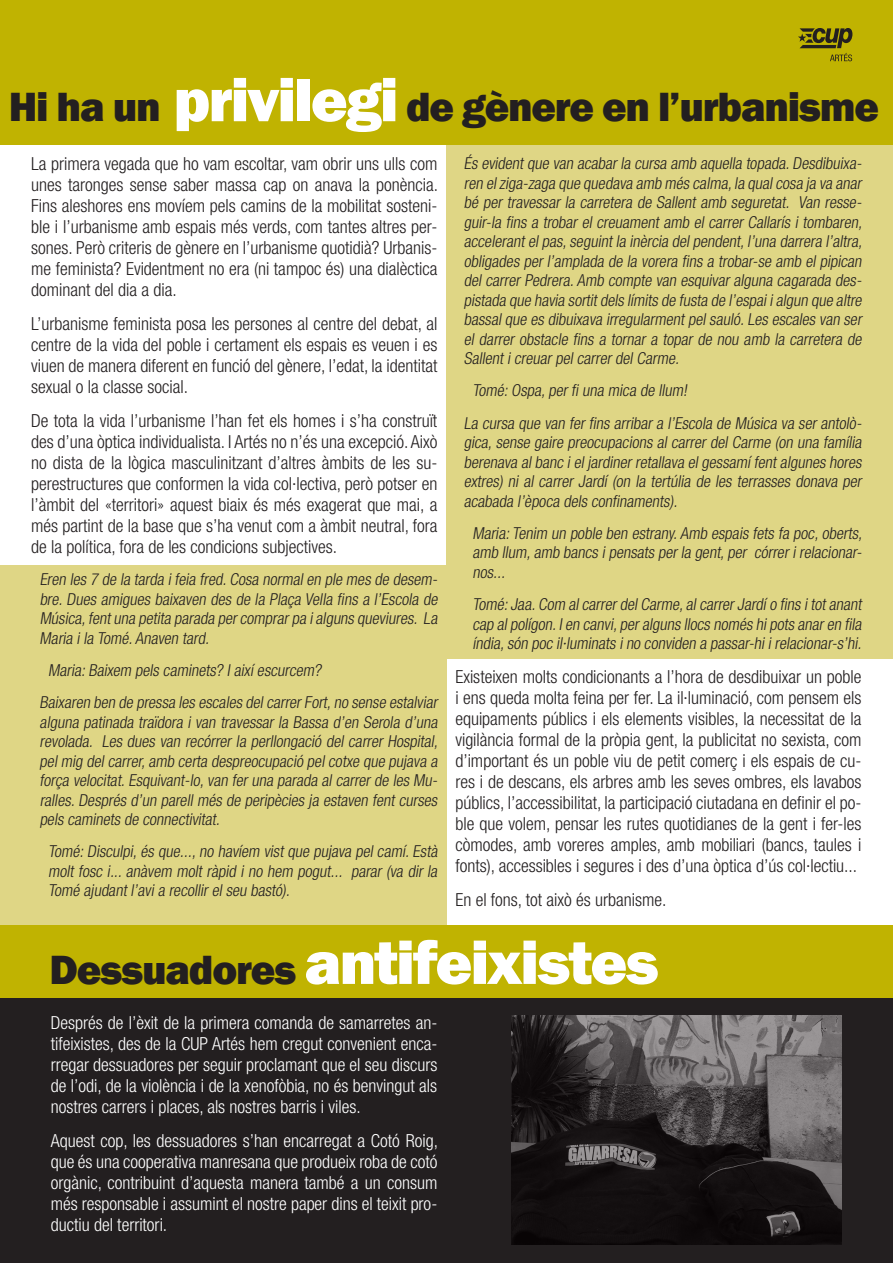
<style>
.page{position:relative;width:893px;height:1263px;background:#fff}
.page>*{position:absolute;margin:0;border:0;box-sizing:border-box;transform-origin:0 0}
.t1{font:800 63px "Franklin Gothic";letter-spacing:-.03em;color:#fff}
.t2{font:800 42px "Franklin Gothic";letter-spacing:-.03em;color:#231f20}
.t3{font:300 condensed 18px/21px "Helvetica Neue LT Std";color:#231f20;text-align:justify}
.t4{font:300 condensed 18px/21px "Helvetica Neue LT Std";color:#fff;text-align:justify}
.t5{font:italic 300 condensed 16.5px/19.5px "Helvetica Neue LT Std";color:#231f20;text-align:justify}
.s1{font-size:63px;color:#fff}
.s2{font-size:42px;color:#231f20}
</style>
<div class="page">
<div style="left:446px;top:145px;width:447px;height:514px;background:#dfd685"></div>
<div style="left:0;top:566px;width:446px;height:359px;background:#dfd685"></div>
<div style="left:0;top:997px;width:893px;height:266px;background:#231f20"></div>
<div style="left:0;top:925px;width:893px;height:72px;background:#c0b301"></div>
<div style="left:0;top:0;width:893px;height:145px;background:#c0b301"></div>
<svg style="left:798px;top:28px;width:54px;height:33px"></svg>
<img style="left:511px;top:1015px;width:331px;height:230px">
<h2 class="t2" style="left:9px;top:80px;width:872px">Hi ha un <span class="s1">privilegi</span> de gènere en l’urbanisme</h2>
<p class="t3" style="left:31px;top:153px;width:408px">La primera vegada que ho vam escoltar, vam obrir uns ulls com unes taronges sense saber massa cap on anava la ponència.<br>Fins aleshores ens movíem pels camins de la mobilitat sosteni&shy;ble i l’urbanisme amb espais més verds, com tantes altres per&shy;sones. Però criteris de gènere en l’urbanisme quotidià? Urbanis&shy;me feminista? Evidentment no era (ni tampoc és) una dialèctica dominant del dia a dia.</p>
<p class="t3" style="left:31px;top:313px;width:408px">L’urbanisme feminista posa les persones al centre del debat, al centre de la vida del poble i certament els espais es veuen i es viuen de manera diferent en funció del gènere, l’edat, la identitat sexual o la classe social.</p>
<p class="t3" style="left:31px;top:410px;width:408px">De tota la vida l’urbanisme l’han fet els homes i s’ha construït des d’una òptica individualista. I Artés no n’és una excepció. Això no dista de la lògica masculinitzant d’altres àmbits de les su&shy;perestructures que conformen la vida col·lectiva, però potser en l’àmbit del «territori» aquest biaix és més exagerat que mai, a més partint de la base que s’ha venut com a àmbit neutral, fora de la política, fora de les condicions subjectives.</p>
<p class="t5" style="left:40px;top:569px;width:402px">Eren les 7 de la tarda ifeia fred.Cosa normalen ple mes de desem&shy;bre. Dues amigues baixaven des de la Plaça Vella fins a l’Escola de Música,fentuna petita parada percomprarpa ialguns queviures. La Maria i la Tomé.Anaven tard.</p>
<p class="t5" style="left:40px;top:654px;width:402px;line-height:32.2px;text-indent:9px">Maria:Baixem pels caminets? I així escurcem?<br>Baixaren ben de pressa les escales delcarrerFort,no sense estalviar</p>
<p class="t5" style="left:40px;top:712px;width:403px">alguna patinada traïdora i van travessar la Bassa d’en Serola d’una revolada. Les dues van recórrer la perllongació del carrer Hospital, pelmig delcarrer,amb certa despreocupació pelcotxe que pujava a força velocitat.Esquivant-lo,van fer una parada al carrer de les Mu&shy;ralles.Després d’un parell més de peripècies ja estaven fent curses pels caminets de connectivitat.</p>
<p class="t5" style="left:48px;top:842px;width:394px">Tomé:Disculpi,és que...,no havíem vist que pujava pel camí.Està molt fosc i... anàvem molt ràpid i no hem pogut... parar (va dir la Tomé ajudant l’avi a recollir el seu bastó) .</p>
<p class="t5" style="left:464px;top:153px;width:403px">És evidentque van acabarla cursa amb aquella topada.Desdibuixa&shy;ren elziga-zaga que quedava amb més calma,la qualcosa ja va anar bé per travessar la carretera de Sallent amb seguretat. Van resse&shy;guir-la fins a trobar el creuament amb el carrer Callarís i tombaren, accelerantelpas,seguintla inèrcia delpendent,l’una darrera l’altra, obligades per l’amplada de la vorera fins a trobar-se amb el pipican del carrer Pedrera.Amb compte van esquivar alguna cagarada des&shy;pistada que havia sortitdels límits de fusta de l’espaiialgun que altre bassalque es dibuixava irregularmentpelsauló.Les escales van ser el darrer obstacle fins a tornar a topar de nou amb la carretera de Sallent i creuar pel carrer del Carme.</p>
<p class="t5" style="left:464px;top:374px;width:402px;line-height:32.2px;text-indent:9px">Tomé:Ospa,per fi una mica de llum!<br>La cursa que van fer fins arribar a l’Escola de Música va ser antolò-</p>
<p class="t5" style="left:464px;top:432px;width:402px">gica,sense gaire preocupacions al carrer del Carme (on una família berenava albanc ieljardinerretallava elgessamífentalgunes hores extres) ni al carrer Jardí (on la tertúlia de les terrasses donava per acabada l’època dels confinaments) .</p>
<p class="t5" style="left:472px;top:523px;width:394px">Maria:Tenim un poble ben estrany.Amb espais fets fa poc,oberts, amb llum,amb bancs ipensats perla gent,per córrerirelacionar&shy;nos...</p>
<p class="t5" style="left:472px;top:594px;width:394px">Tomé:Jaa.Com alcarrerdelCarme,alcarrerJardío fins itotanant cap alpolígon.Ien canvi,peralguns llocs només hipots anaren fila índia,són poc il·luminats ino conviden a passar-hiirelacionar-s’hi.</p>
<p class="t3" style="left:455px;top:666px;width:408px">Existeixen molts condicionants a l’hora de desdibuixar un poble i ens queda molta feina per fer. La il·luminació, com pensem els equipaments públics i els elements visibles, la necessitat de la vigilància formal de la pròpia gent, la publicitat no sexista, com d’important és un poble viu de petit comerç i els espais de cu&shy;res i de descans, els arbres amb les seves ombres, els lavabos públics, l’accessibilitat, la participació ciutadana en definir el po&shy;ble que volem, pensar les rutes quotidianes de la gent i fer-les còmodes, amb voreres amples, amb mobiliari (bancs, taules i fonts), accessibles i segures i des d’una òptica d’ús col·lectiu...</p>
<p class="t3" style="left:455px;top:889px;width:213px">En el fons, tot això és urbanisme.</p>
<h1 class="t1" style="left:50px;top:922px;width:611px"><span class="s2">Dessuadores</span> antifeixistes</h1>
<p class="t4" style="left:51px;top:1012px;width:388px">Després de l’èxit de la primera comanda de samarretes an&shy;tifeixistes, des de la CUP Artés hem cregut convenient enca&shy;rregar dessuadores per seguir proclamant que el seu discurs de l’odi, de la violència i de la xenofòbia, no és benvingut als nostres carrers i places, als nostres barris i viles.</p>
<p class="t4" style="left:51px;top:1130px;width:389px">Aquest cop, les dessuadores s’han encarregat a Cotó Roig, que és una cooperativa manresana que produeix roba de cotó orgànic, contribuint d’aquesta manera també a un consum més responsable i assumint el nostre paper dins el teixit pro&shy;ductiu del territori.</p>
</div>
